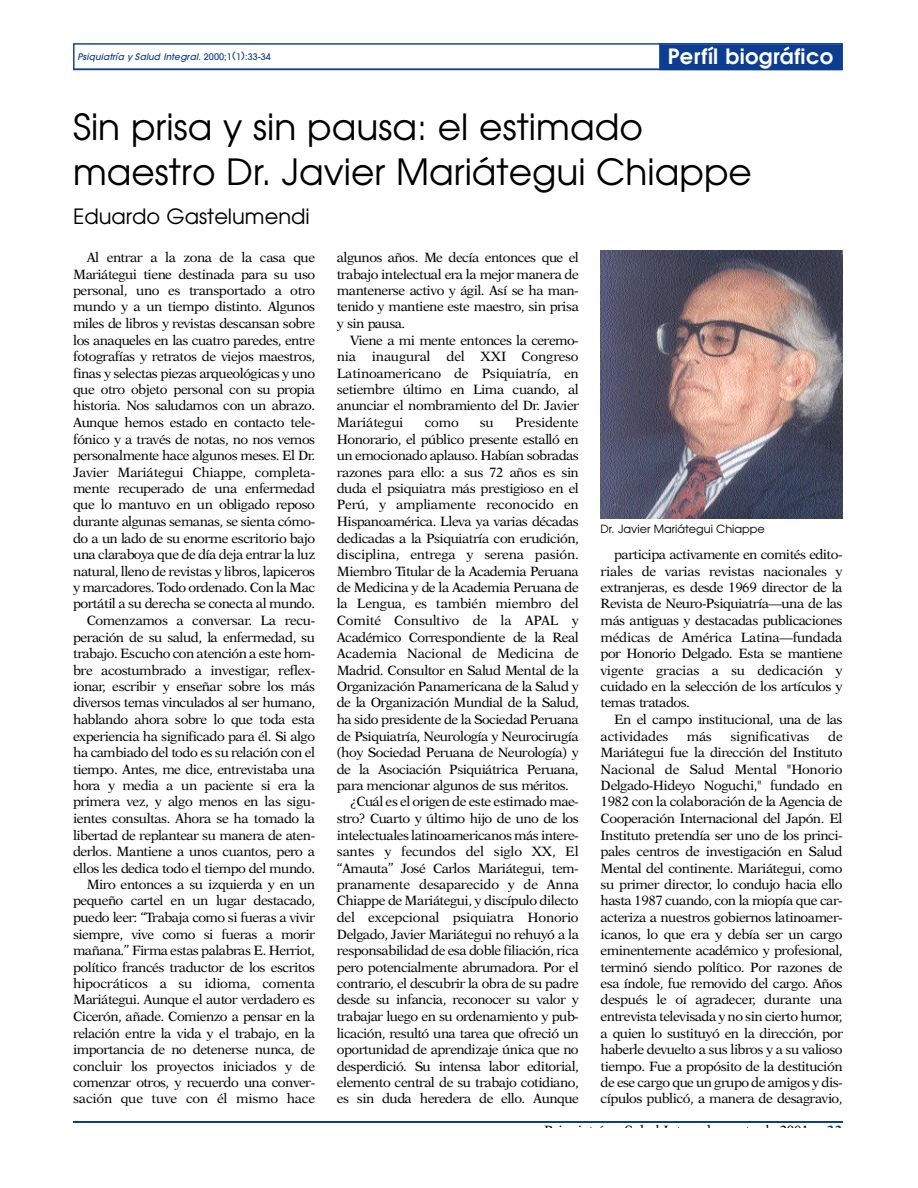
<style>
.page{position:relative;width:918px;height:1188px;background:#fff}
.page>*{position:absolute;margin:0;border:0;box-sizing:border-box;transform-origin:0 0}
.t1{font:36px/45px "Avant Garde";color:#000}
.t2{font:21px "Avant Garde";color:#000}
.t3{font:600 21px "Avant Garde";letter-spacing:.015em;color:#fff}
.t4{font:13.5px/16.5px "New Aster";letter-spacing:-.035em;color:#000;text-align:justify}
.t5{font:700 13.5px "New Aster";color:#0c3d91}
.t6{font:11.25px "Avant Garde";color:#000}
.t7{font:italic 500 9px "Avant Garde";letter-spacing:.015em;color:#0c3d91}
.s1{font-style:normal}
</style>
<div class="page">
<hr style="left:73px;top:1121px;width:770px;height:2px;background:#0c3d91">
<svg style="left:73px;top:43px;width:770px;height:27px"></svg>
<img style="left:600px;top:251px;width:243px;height:267px">
<p class="t7" style="left:77px;top:51px;width:195px">P s iq u iatría y Salud Integral<span class="s1">. 2 0 0 0 ;1</span><sup>(</sup><span class="s1">1</span><sup>)</sup><span class="s1">:3 3 -3 4</span></p>
<h2 class="t3" style="left:668px;top:43px;width:167px">P e rfíl biográfico</h2>
<h1 class="t1" style="left:73px;top:104px;width:680px">Sin prisa y sin pausa: el estimado maestro Dr. Javier Mariátegui Chiappe</h1>
<h2 class="t2" style="left:73px;top:204px;width:238px">Eduardo Gastelumendi</h2>
<p class="t4" style="left:73px;top:249px;width:244px;text-align:right">Al entrar a la zona de la casa que Mariátegui tiene destinada para su uso personal, uno es transportado a otro mundo y a un tiempo distinto. Algunos miles de libros y revistas descansan sobre los anaqueles en las cuatro paredes, entre fotografías y retratos de viejos maestro s, finas y selectas piezas arqueológicas y uno que otro objeto personal con su pro p ia historia. Nos saludamos con un abrazo.<br>Aunque hemos estado en contacto tele&shy;fónico y a través de notas, no nos vemos personalmente hace algunos meses. El Dr.<br>Javier Mariátegui Chiappe, completa&shy;mente recuperado de una enferm e d a d que lo mantuvo en un obligado re p o so durante algunas semanas, se sienta cómo&shy;do a un lado de su enorme escritorio bajo una claraboya que de día deja entrar la luz natural, lleno de revistas y libros, lapicero s y marc a d o res. Todo ordenado. Con la Mac p o rtátil a su derecha se conecta al mundo.<br>Comenzamos a conversar. La re c u&shy;peración de su salud, la enfermedad, su trabajo. Escucho con atención a este hom&shy;b re acostumbrado a investigar, re fle x&shy;io n a r, escribir y enseñar sobre los más diversos temas vinculados al ser humano, hablando ahora sobre lo que toda esta experiencia ha significado para él. Si algo ha cambiado del todo es su relación con el tiempo. Antes, me dice, entrevistaba una hora y media a un paciente si era la primera vez, y algo menos en las sigu&shy;ientes consultas. Ahora se ha tomado la lib e rtad de replantear su manera de aten&shy;derlos. Mantiene a unos cuantos, pero a ellos les dedica todo el tiempo del mundo.<br>M iro entonces a su izquierda y en un pequeño cartel en un lugar destacado, puedo leer: “Trabaja como si fueras a vivir sie m p re, vive como si fueras a morir mañana.” Firma estas palabras E. Herrio t, político francés traductor de los escritos hipocráticos a su idioma, comenta Mariátegui. Aunque el autor verd a d e ro es Cicerón, añade. Comienzo a pensar en la relación entre la vida y el trabajo, en la im p o rtancia de no detenerse nunca, de concluir los proyectos iniciados y de comenzar otros, y re c u e rdo una conver&shy;sación que tuve con él mismo hace</p>
<p class="t4" style="left:337px;top:249px;width:243px">algunos años. Me decía entonces que el trabajo intelectual era la mejor manera de mantenerse activo y ágil. Así se ha man&shy;tenido y mantiene este maestro, sin prisa y sin pausa.</p>
<p class="t4" style="left:337px;top:331px;width:243px;text-indent:13px">Viene a mi mente entonces la cere m o&shy;nia inaugural del XXI Congre s o Latinoamericano de Psiquiatría, en se tie m b re último en Lima cuando, al anunciar el nombramiento del Dr. Javier Mariátegui</p>
<p class="t4" style="left:425px;top:414px;width:36px">como</p>
<p class="t4" style="left:480px;top:414px;width:16px">su</p>
<p class="t4" style="left:515px;top:414px;width:65px">Pre s id e n te</p>
<p class="t4" style="left:337px;top:430px;width:243px">Honorario, el público presente estalló en</p>
<p class="t4" style="left:337px;top:447px;width:243px">un emocionado aplauso. Habían sobradas</p>
<p class="t4" style="left:337px;top:464px;width:243px">razones para ello: a sus 72 años es sin</p>
<p class="t4" style="left:337px;top:480px;width:243px">duda el psiquiatra más prestigioso en el</p>
<p class="t4" style="left:337px;top:496px;width:243px">Perú, y ampliamente reconocido en</p>
<p class="t4" style="left:337px;top:513px;width:243px">Hispanoamérica. Lleva ya varias décadas</p>
<p class="t4" style="left:337px;top:529px;width:243px">dedicadas a la Psiquiatría con eru d ic ió n ,</p>
<p class="t4" style="left:337px;top:546px;width:244px">disciplina, entrega y serena pasión.</p>
<p class="t4" style="left:337px;top:563px;width:243px">M ie m b ro Titular de la Academia Peru a n a</p>
<p class="t4" style="left:337px;top:579px;width:243px">de Medicina y de la Academia Peruana de</p>
<p class="t4" style="left:337px;top:595px;width:243px">la Lengua, es también miembro del</p>
<p class="t4" style="left:337px;top:612px;width:243px">Comité Consultivo de la APAL y</p>
<p class="t4" style="left:337px;top:628px;width:243px">Académico Correspondiente de la Real</p>
<p class="t4" style="left:337px;top:645px;width:243px">Academia Nacional de Medicina de</p>
<p class="t4" style="left:337px;top:662px;width:243px">Madrid. Consultor en Salud Mental de la</p>
<p class="t4" style="left:337px;top:678px;width:243px">O rganización Panamericana de la Salud y</p>
<p class="t4" style="left:337px;top:694px;width:244px">de la Organización Mundial de la Salud,</p>
<p class="t4" style="left:337px;top:711px;width:243px">ha sido presidente de la Sociedad Peru a n a</p>
<p class="t4" style="left:337px;top:727px;width:243px">de Psiquiatría, Neurología y Neuro c iru g ía</p>
<p class="t4" style="left:337px;top:744px;width:243px">(hoy Sociedad Peruana de Neurología) y</p>
<p class="t4" style="left:337px;top:761px;width:243px">de la Asociación Psiquiátrica Peru a n a ,</p>
<p class="t4" style="left:337px;top:777px;width:233px">para mencionar algunos de sus méritos.</p>
<p class="t4" style="left:350px;top:793px;width:230px">¿Cuál es el origen de este estimado mae-</p>
<p class="t4" style="left:337px;top:810px;width:243px">stro? Cuarto y último hijo de uno de los</p>
<p class="t4" style="left:337px;top:826px;width:243px">intelectuales latinoamericanos más intere-</p>
<p class="t4" style="left:337px;top:843px;width:243px">santes y fecundos del siglo XX, El</p>
<p class="t4" style="left:337px;top:860px;width:243px">“Amauta” José Carlos Mariátegui, tem-</p>
<p class="t4" style="left:337px;top:876px;width:243px">pranamente desaparecido y de Anna</p>
<p class="t4" style="left:337px;top:892px;width:243px">Chiappe de Mariátegui, y discípulo dilecto</p>
<p class="t4" style="left:337px;top:909px;width:243px">del excepcional psiquiatra Honorio</p>
<p class="t4" style="left:337px;top:925px;width:243px">Delgado, Javier Mariátegui no rehuyó a la</p>
<p class="t4" style="left:337px;top:942px;width:243px">responsabilidad de esa doble filiación, rica</p>
<p class="t4" style="left:337px;top:959px;width:243px">p e ro potencialmente abrumadora. Por el</p>
<p class="t4" style="left:337px;top:975px;width:243px">contrario, el descubrir la obra de su padre</p>
<p class="t4" style="left:337px;top:991px;width:243px">desde su infancia, reconocer su valor y</p>
<p class="t4" style="left:337px;top:1008px;width:243px">trabajar luego en su ordenamiento y pub-</p>
<p class="t4" style="left:337px;top:1024px;width:243px">licación, resultó una tarea que ofreció un</p>
<p class="t4" style="left:337px;top:1041px;width:243px">o p o rtunidad de aprendizaje única que no</p>
<p class="t4" style="left:337px;top:1058px;width:244px">d e sp e rdició. Su intensa labor editorial,</p>
<p class="t4" style="left:337px;top:1074px;width:244px">elemento central de su trabajo cotidiano,</p>
<p class="t4" style="left:337px;top:1090px;width:243px">es sin duda heredera de ello. Aunque</p>
<p class="t6" style="left:600px;top:522px;width:166px">Dr. Javier Mariátegui Chiappe</p>
<p class="t4" style="left:600px;top:546px;width:244px;text-indent:14px">p a rticipa activamente en comités edito&shy;riales de varias revistas nacionales y extranjeras, es desde 1969 director de la Revista de Neuro-Psiquiatría—una de las más antiguas y destacadas publicaciones médicas de América Latina—fundada por Honorio Delgado. Esta se mantiene vigente gracias a su dedicación y cuidado en la selección de los artículos y temas tratados.</p>
<p class="t4" style="left:600px;top:711px;width:244px;text-indent:14px">En el campo institucional, una de las actividades</p>
<p class="t4" style="left:600px;top:727px;width:244px;text-indent:228px">de Mariátegui fue la dirección del Instituto Nacional de Salud Mental "Honorio Delgado-Hideyo Noguchi," fundado en 1982 con la colaboración de la Agencia de Cooperación Internacional del Japón. El Instituto pretendía ser uno de los princi&shy;pales centros de investigación en Salud Mental del continente. Mariátegui, como su primer dire c to r, lo condujo hacia ello hasta 1987 cuando, con la miopía que car&shy;acteriza a nuestros gobiernos latinoamer&shy;icanos, lo que era y debía ser un carg o eminentemente académico y pro fe sio n a l, te rminó siendo político. Por razones de esa índole, fue removido del cargo. Años después le oí agradecer, durante una e n trevista televisada y no sin cierto humor, a quien lo sustituyó en la dirección, por haberle devuelto a sus libros y a su valioso tiempo. Fue a propósito de la destitución de ese cargo que un grupo de amigos y dis&shy;cípulos publicó, a manera de desagravio,</p>
<p class="t4" style="left:687px;top:727px;width:27px">más</p>
<p class="t4" style="left:730px;top:727px;width:81px">significativas</p>
<p class="t5" style="left:827px;top:1122px;width:18px">33</p>
</div>
